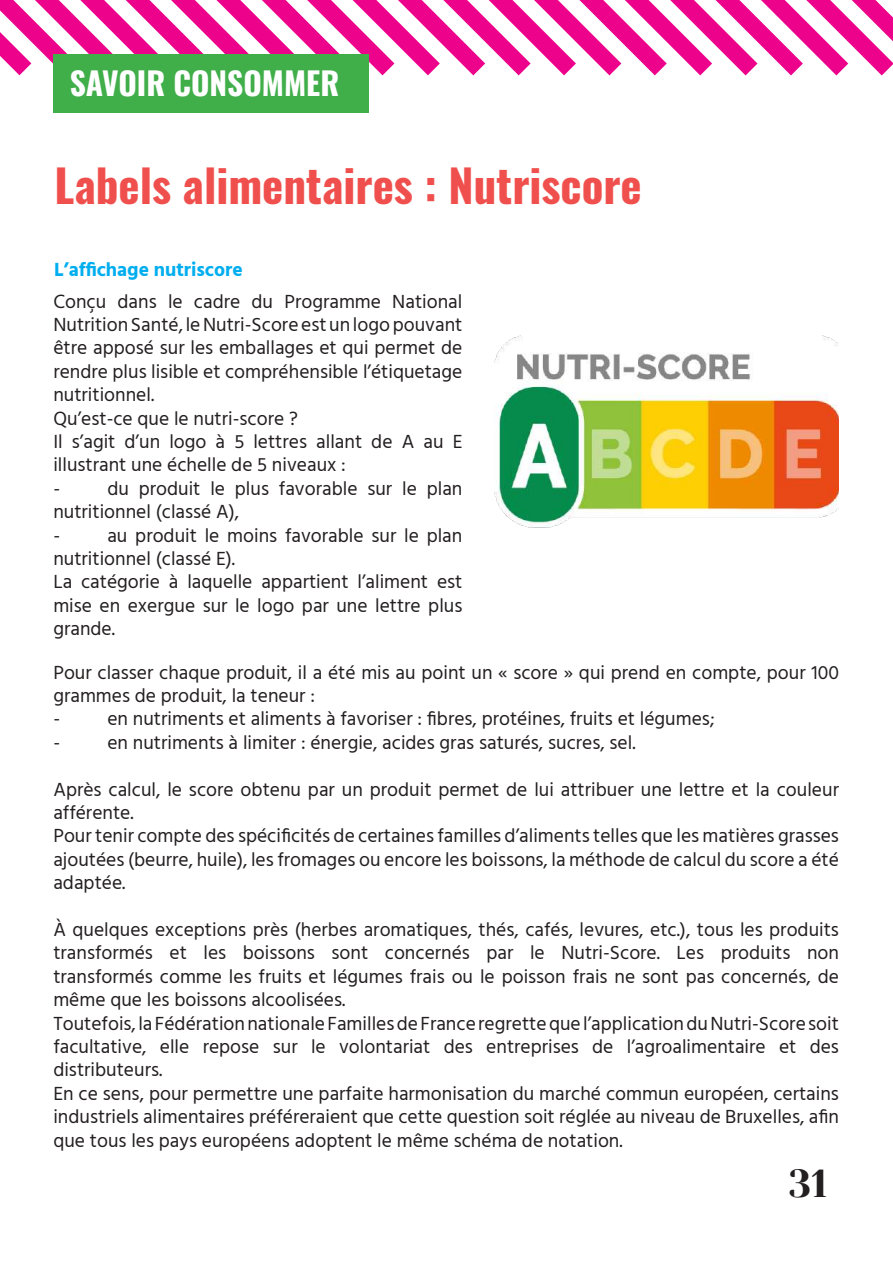
<style>
.page{position:relative;width:893px;height:1263px;background:#fff}
.page>*{position:absolute;margin:0;border:0;box-sizing:border-box;transform-origin:0 0}
.t1{font:700 45px "Oswald";color:#f0504d}
.t2{font:39px "Yeseva One";color:#231f20}
.t3{font:700 31.5px "Oswald";color:#fff}
.t4{font:19.5px/23.4px "Hind Guntur";color:#231f20}
.t5{font:700 19.5px "Hind Guntur";color:#00aeef}
</style>
<div class="page">
<svg style="left:0;top:0;width:893px;height:76px"></svg>
<img style="left:494px;top:335px;width:345px;height:192px">
<div style="left:53px;top:54px;width:316px;height:59px;background:#40ae49"></div>
<h3 class="t3" style="left:70px;top:67px;width:271px">SAVOIR CONSOMMER</h3>
<h1 class="t1" style="left:54px;top:162px;width:589px">Labels alimentaires : Nutriscore</h1>
<p class="t5" style="left:54px;top:258px;width:190px">L’affichage nutriscore</p>
<p class="t4" style="left:53px;top:289px;width:411px">Conçu dans le cadre du Programme National Nutrition Santé, le Nutri-Score est un logo pouvant être apposé sur les emballages et qui permet de rendre plus lisible et compréhensible l’étiquetage nutritionnel.<br>Qu’est-ce que le nutri-score ?<br>Il s’agit d’un logo à 5 lettres allant de A au E illustrant une échelle de 5 niveaux :<br>-</p>
<p class="t4" style="left:53px;top:476px;width:411px;text-indent:54px">du produit le plus favorable sur le plan nutritionnel (classé A),<br>-</p>
<p class="t4" style="left:53px;top:523px;width:411px;text-indent:54px">au produit le moins favorable sur le plan nutritionnel (classé E).<br>La catégorie à laquelle appartient l’aliment est mise en exergue sur le logo par une lettre plus grande.</p>
<p class="t4" style="left:53px;top:660px;width:787px">Pour classer chaque produit, il a été mis au point un « score » qui prend en compte, pour 100 grammes de produit, la teneur :<br>-</p>
<p class="t4" style="left:107px;top:707px;width:608px">en nutriments et aliments à favoriser : fibres, protéines, fruits et légumes;</p>
<p class="t4" style="left:53px;top:730px;width:8px">-</p>
<p class="t4" style="left:107px;top:730px;width:530px">en nutriments à limiter : énergie, acides gras saturés, sucres, sel.</p>
<p class="t4" style="left:53px;top:777px;width:787px">Après calcul, le score obtenu par un produit permet de lui attribuer une lettre et la couleur afférente.<br>Pour tenir compte des spécificités de certaines familles d’aliments telles que les matières grasses ajoutées (beurre, huile), les fromages ou encore les boissons, la méthode de calcul du score a été adaptée.</p>
<p class="t4" style="left:53px;top:917px;width:787px">À quelques exceptions près (herbes aromatiques, thés, cafés, levures, etc.), tous les produits transformés et les boissons sont concernés par le Nutri-Score. Les produits non transformés comme les fruits et légumes frais ou le poisson frais ne sont pas concernés, de même que les boissons alcoolisées.<br>Toutefois, la Fédération nationale Familles de France regrette que l’application du Nutri-Score soit facultative, elle repose sur le volontariat des entreprises de l’agroalimentaire et des distributeurs.<br>En ce sens, pour permettre une parfaite harmonisation du marché commun européen, certains industriels alimentaires préféreraient que cette question soit réglée au niveau de Bruxelles, afin que tous les pays européens adoptent le même schéma de notation.</p>
<h2 class="t2" style="left:789px;top:1154px;width:40px">31</h2>
</div>
